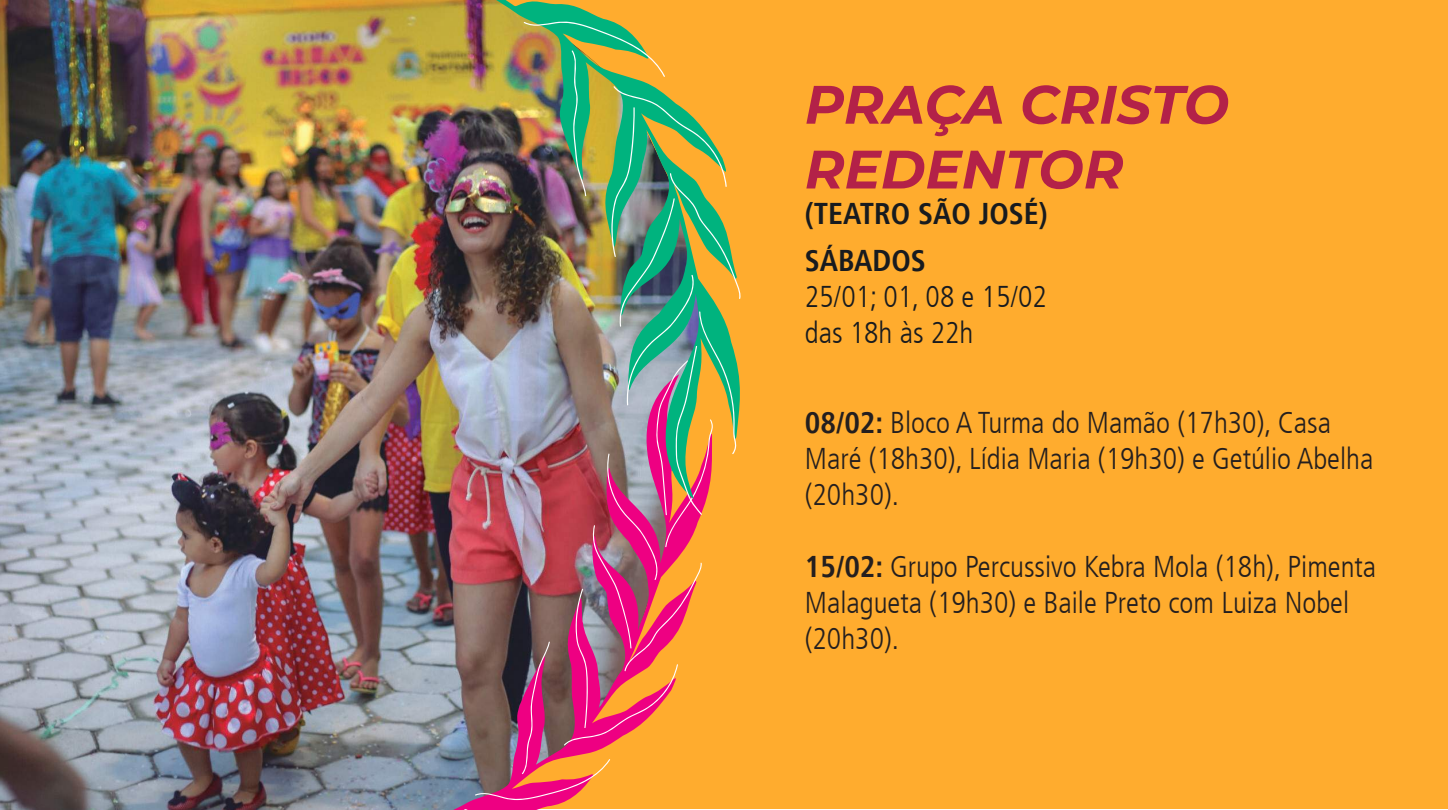
<style>
.page{position:relative;width:1448px;height:810px;background:#fff}
.page>*{position:absolute;margin:0;border:0;box-sizing:border-box;transform-origin:0 0}
.t1{font:italic 700 54px/64.8px "Montserrat";color:#b32148}
.t2{font:300 condensed 30px/36px "Frutiger LT";color:#241f1f}
.t3{font:300 condensed 30px/36px "Frutiger LT";color:#181b1f}
.t4{font:700 condensed 30px "Frutiger LT";color:#181b1f}
.s1{font-weight:700}
</style>
<div class="page">
<div style="left:1px;top:0;width:1447px;height:809px;background:#ffac2e"></div>
<img style="left:0;top:0;width:436px;height:810px">
<img style="left:387px;top:374px;width:181px;height:436px">
<img style="left:436px;top:0;width:175px;height:499px">
<img style="left:474px;top:21px;width:267px;height:779px">
<h1 class="t1" style="left:805px;top:69px;width:426px">PRAÇA CRISTO<br>REDENTOR</h1>
<p class="t4" style="left:805px;top:196px;width:244px">(TEATRO SÃO JOSÉ)</p>
<p class="t4" style="left:805px;top:243px;width:122px">SÁBADOS</p>
<p class="t3" style="left:805px;top:279px;width:244px">25/01; 01, 08 e 15/02 das 18h às 22h</p>
<p class="t2" style="left:805px;top:405px;width:570px"><span class="s1">08/02:</span> Bloco A Turma do Mamão (17h30), Casa<br>Maré (18h30), Lídia Maria (19h30) e Getúlio Abelha (20h30).</p>
<p class="t2" style="left:805px;top:549px;width:573px"><span class="s1">15/02:</span> Grupo Percussivo Kebra Mola (18h), Pimenta<br>Malagueta (19h30) e Baile Preto com Luiza Nobel (20h30).</p>
</div>
